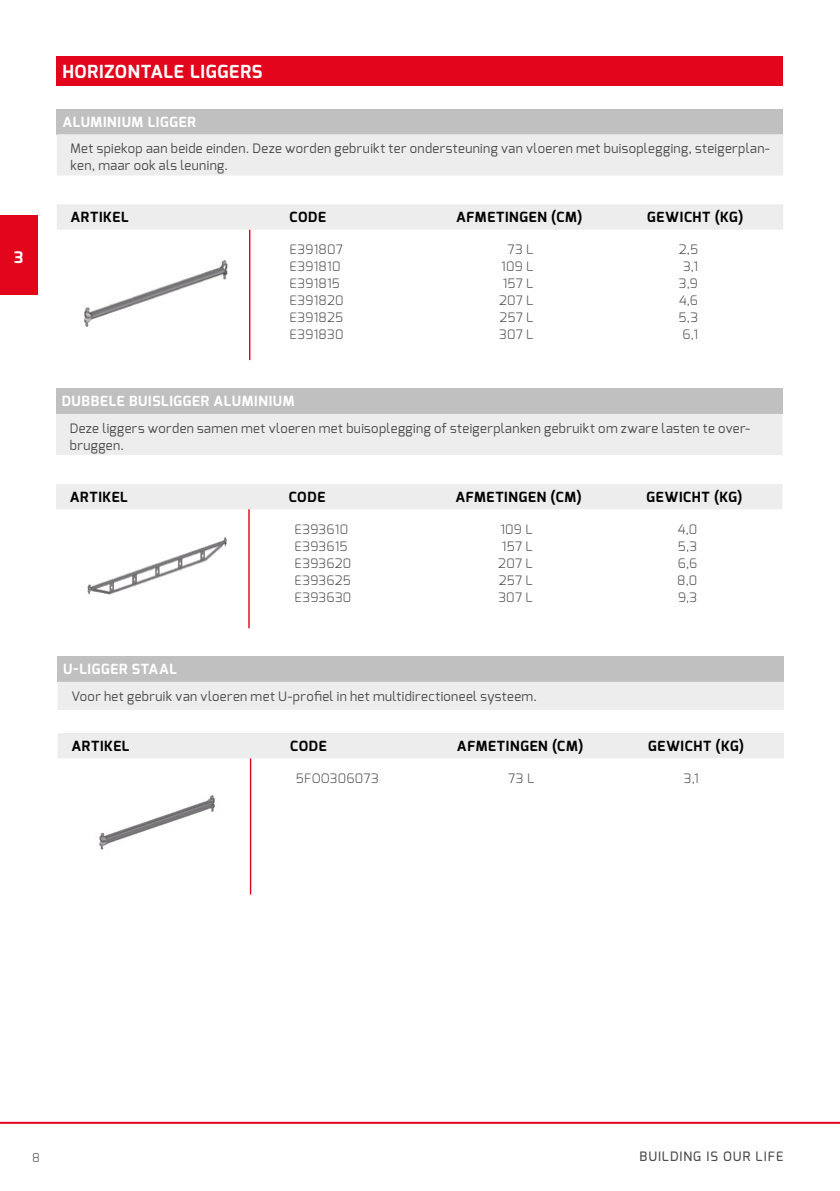
<style>
.page{position:relative;width:840px;height:1191px;background:#fff}
.page>*{position:absolute;margin:0;border:0;box-sizing:border-box;transform-origin:0 0}
.t1{font:700 18px "Exo";letter-spacing:.04em;color:#fff}
.t2{font:700 16px "Exo";color:#fff}
.t3{font:700 14px "Exo";letter-spacing:.05em;color:#000}
.t4{font:700 14px "Exo";letter-spacing:.05em;color:#fff}
.t5{font:13px/17px "Exo";letter-spacing:.03em;color:#4a4a49}
.t6{font:300 13px/17px "Exo";letter-spacing:.015em;color:#4a4a49;text-align:justify}
.t7{font:500 13px "Exo";letter-spacing:.075em;color:#4a4a49}
.t8{font:300 12px "Exo";color:#4a4a49}
</style>
<div class="page">
<div style="left:0;top:215px;width:38px;height:80px;background:#e3051b"></div>
<hr style="left:0;top:1121px;width:839px;height:2px;background:#e3051b">
<div style="left:56px;top:388px;width:726px;height:26px;background:#c1c0c0"></div>
<div style="left:56px;top:414px;width:726px;height:95px;background:#ededed"></div>
<svg style="left:56px;top:455px;width:726px;height:29px"></svg>
<hr style="left:248px;top:509px;width:1px;height:119px;background:#e3051b">
<img style="left:87px;top:537px;width:140px;height:58px">
<div style="left:57px;top:57px;width:725px;height:29px;background:#e3051c"></div>
<div style="left:57px;top:109px;width:725px;height:25px;background:#c1c0c0"></div>
<div style="left:57px;top:134px;width:725px;height:96px;background:#ededed"></div>
<svg style="left:57px;top:176px;width:725px;height:28px"></svg>
<hr style="left:249px;top:230px;width:1px;height:130px;background:#e3051b">
<img style="left:84px;top:260px;width:144px;height:67px">
<div style="left:58px;top:656px;width:725px;height:26px;background:#c1c0c0"></div>
<div style="left:58px;top:682px;width:725px;height:76px;background:#ededed"></div>
<svg style="left:58px;top:710px;width:725px;height:23px"></svg>
<hr style="left:250px;top:758px;width:1px;height:136px;background:#e3051b">
<img style="left:99px;top:795px;width:116px;height:55px">
<p class="t2" style="left:14px;top:247px;width:11px">3</p>
<h1 class="t1" style="left:62px;top:60px;width:201px">HORIZONTALE LIGGERS</h1>
<p class="t4" style="left:62px;top:112px;width:135px">ALUMINIUM LIGGER</p>
<p class="t5" style="left:70px;top:140px;width:700px">Met spiekop aan beide einden. Deze worden gebruikt ter ondersteuning van vloeren met buisoplegging, steigerplan&shy;ken, maar ook als leuning.</p>
<p class="t3" style="left:70px;top:208px;width:60px">ARTIKEL</p>
<p class="t3" style="left:289px;top:208px;width:38px">CODE</p>
<p class="t3" style="left:456px;top:208px;width:128px">AFMETINGEN (CM)</p>
<p class="t3" style="left:647px;top:208px;width:97px">GEWICHT (KG)</p>
<p class="t6" style="left:289px;top:241px;width:56px;text-align:left">E391807<br>E391810<br>E391815<br>E391820<br>E391825<br>E391830</p>
<p class="t6" style="left:498px;top:241px;width:36px;text-indent:8px">73 L 109 L 157 L 207 L 257 L 307 L</p>
<p class="t6" style="left:678px;top:241px;width:21px;text-align:center">2,5<br>3,1<br>3,9<br>4,6<br>5,3<br>6,1</p>
<p class="t4" style="left:62px;top:392px;width:234px">DUBBELE BUISLIGGER ALUMINIUM</p>
<p class="t5" style="left:70px;top:419px;width:681px">Deze liggers worden samen met vloeren met buisoplegging of steigerplanken gebruikt om zware lasten te over&shy;bruggen.</p>
<p class="t3" style="left:70px;top:487px;width:60px">ARTIKEL</p>
<p class="t3" style="left:288px;top:487px;width:38px">CODE</p>
<p class="t3" style="left:455px;top:487px;width:128px">AFMETINGEN (CM)</p>
<p class="t3" style="left:646px;top:487px;width:97px">GEWICHT (KG)</p>
<p class="t6" style="left:294px;top:520px;width:58px;text-align:left">E393610<br>E393615<br>E393620<br>E393625<br>E393630</p>
<p class="t6" style="left:498px;top:520px;width:36px">109 L 157 L 207 L 257 L 307 L</p>
<p class="t6" style="left:676px;top:520px;width:22px">4,0<br>5,3<br>6,6<br>8,0<br>9,3</p>
<p class="t4" style="left:63px;top:660px;width:115px">U-LIGGER STAAL</p>
<p class="t5" style="left:71px;top:687px;width:467px">Voor het gebruik van vloeren met U-profiel in het multidirectioneel systeem.</p>
<p class="t3" style="left:71px;top:736px;width:60px">ARTIKEL</p>
<p class="t3" style="left:290px;top:736px;width:38px">CODE</p>
<p class="t3" style="left:456px;top:736px;width:128px">AFMETINGEN (CM)</p>
<p class="t3" style="left:647px;top:736px;width:97px">GEWICHT (KG)</p>
<p class="t6" style="left:296px;top:769px;width:85px">5FOO306073</p>
<p class="t6" style="left:508px;top:769px;width:28px">73 L</p>
<p class="t6" style="left:683px;top:769px;width:17px">3,1</p>
<p class="t8" style="left:32px;top:1149px;width:9px">8</p>
<p class="t7" style="left:639px;top:1148px;width:145px">BUILDING IS OUR LIFE</p>
</div>
